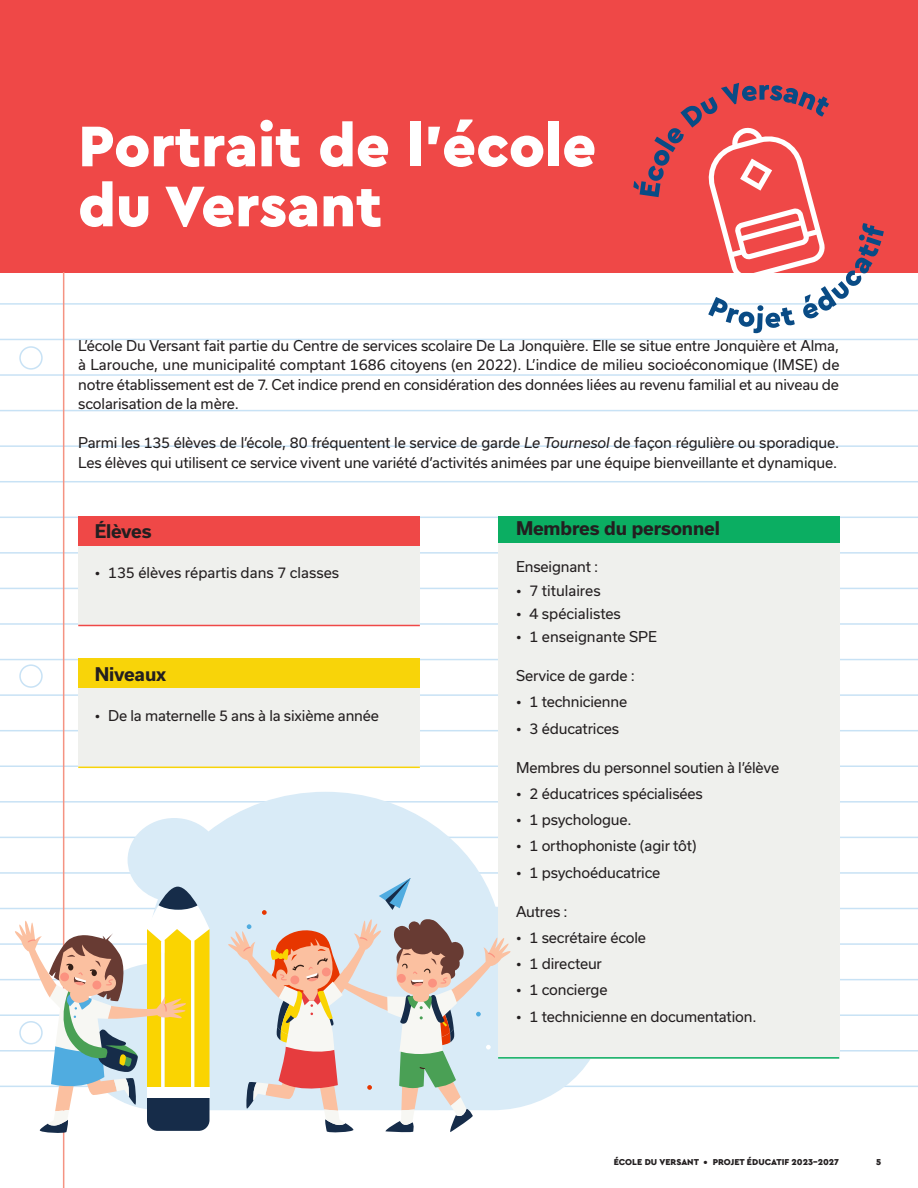
<style>
.page{position:relative;width:918px;height:1188px;background:#fff}
.page>*{position:absolute;margin:0;border:0;box-sizing:border-box;transform-origin:0 0}
.Titres{font:900 60px "Cera Pro";color:#fff}
.Gros_texte_courant{font:700 18px "Usual";letter-spacing:-.01em;color:#231f20}
.Texte_courant{font:14.25px/19.5px "Usual";letter-spacing:-.01em;color:#231f20;text-align:justify}
.t1{font:900 9px "Cera Pro";color:#231f20}
.s1{font-style:italic}
</style>
<div class="page">
<div style="left:0;top:0;width:918px;height:272px;background:#ef4847"></div>
<hr style="left:0;top:517px;width:918px;height:1px;background:#c8e2f5">
<hr style="left:0;top:730px;width:918px;height:1px;background:#c8e2f5">
<hr style="left:0;top:943px;width:918px;height:2px;background:#c8e2f5">
<hr style="left:0;top:623px;width:918px;height:2px;background:#c8e2f5">
<hr style="left:0;top:837px;width:918px;height:1px;background:#c8e2f5">
<hr style="left:0;top:1050px;width:918px;height:2px;background:#c8e2f5">
<hr style="left:0;top:374px;width:918px;height:2px;background:#c8e2f5">
<hr style="left:0;top:481px;width:918px;height:1px;background:#c8e2f5">
<hr style="left:0;top:552px;width:918px;height:2px;background:#c8e2f5">
<hr style="left:0;top:766px;width:918px;height:1px;background:#c8e2f5">
<hr style="left:0;top:979px;width:918px;height:1px;background:#c8e2f5">
<hr style="left:0;top:659px;width:918px;height:1px;background:#c8e2f5">
<hr style="left:0;top:872px;width:918px;height:2px;background:#c8e2f5">
<hr style="left:0;top:1086px;width:918px;height:1px;background:#c8e2f5">
<hr style="left:0;top:410px;width:918px;height:1px;background:#c8e2f5">
<hr style="left:0;top:588px;width:918px;height:1px;background:#c8e2f5">
<hr style="left:0;top:801px;width:918px;height:2px;background:#c8e2f5">
<hr style="left:0;top:1014px;width:918px;height:2px;background:#c8e2f5">
<hr style="left:0;top:339px;width:918px;height:1px;background:#c8e2f5">
<hr style="left:0;top:303px;width:918px;height:2px;background:#c8e2f5">
<hr style="left:0;top:694px;width:918px;height:2px;background:#c8e2f5">
<hr style="left:0;top:908px;width:918px;height:1px;background:#c8e2f5">
<hr style="left:0;top:445px;width:918px;height:2px;background:#c8e2f5">
<div style="left:19px;top:346px;width:24px;height:24px;border:2px solid #c8e2f5;border-radius:50%"></div>
<div style="left:19px;top:664px;width:24px;height:24px;border:2px solid #c8e2f5;border-radius:50%"></div>
<hr style="left:63px;top:272px;width:1px;height:916px;background:#f59382">
<svg style="left:78px;top:792px;width:527px;height:318px;fill:#d9ebf7"></svg>
<div style="left:78px;top:546px;width:342px;height:79px;background:#eff0ed"></div>
<div style="left:78px;top:688px;width:342px;height:79px;background:#eff0ed"></div>
<div style="left:78px;top:517px;width:342px;height:29px;background:#ef4847"></div>
<div style="left:78px;top:659px;width:342px;height:29px;background:#f8d409"></div>
<hr style="left:78px;top:625px;width:342px;height:1px;background:#ef4847">
<hr style="left:78px;top:767px;width:342px;height:1px;background:#f8d409">
<div style="left:498px;top:543px;width:341px;height:516px;background:#eff0ed"></div>
<div style="left:498px;top:517px;width:341px;height:26px;background:#0bae62"></div>
<hr style="left:498px;top:1057px;width:341px;height:2px;background:#0bae62">
<svg style="left:14px;top:887px;width:196px;height:247px"></svg>
<svg style="left:228px;top:878px;width:283px;height:255px"></svg>
<svg style="left:633px;top:83px;width:251px;height:250px"></svg>
<p class="Titres" style="left:78px;top:100px;width:520px">Portrait de l’école</p>
<p class="Titres" style="left:78px;top:160px;width:306px">du Versant</p>
<p class="Texte_courant" style="left:78px;top:336px;width:763px">L’école Du Versant fait partie du Centre de services scolaire De La Jonquière. Elle se situe entre Jonquière et Alma, à Larouche, une municipalité comptant 1686 citoyens (en 2022). L’indice de milieu socioéconomique (IMSE) de notre établissement est de 7. Cet indice prend en considération des données liées au revenu familial et au niveau de scolarisation de la mère.</p>
<p class="Texte_courant" style="left:78px;top:433px;width:762px">Parmi les 135 élèves de l’école, 80 fréquentent le service de garde <span class="s1">Le Tournesol</span> de façon régulière ou sporadique.<br>Les élèves qui utilisent ce service vivent une variété d’activités animées par une équipe bienveillante et dynamique.</p>
<p class="Gros_texte_courant" style="left:95px;top:521px;width:58px">Élèves</p>
<p class="Texte_courant" style="left:95px;top:563px;width:246px">• 135 élèves répartis dans 7 classes</p>
<p class="Gros_texte_courant" style="left:95px;top:664px;width:73px">Niveaux</p>
<p class="Texte_courant" style="left:95px;top:706px;width:286px">• De la maternelle 5 ans à la sixième année</p>
<p class="Gros_texte_courant" style="left:516px;top:518px;width:205px">Membres du personnel</p>
<p class="Texte_courant" style="left:516px;top:557px;width:84px">Enseignant :</p>
<p class="Texte_courant" style="left:516px;top:581px;width:86px">• 7 titulaires</p>
<p class="Texte_courant" style="left:516px;top:604px;width:106px">• 4 spécialistes</p>
<p class="Texte_courant" style="left:516px;top:627px;width:142px">• 1 enseignante SPE</p>
<p class="Texte_courant" style="left:516px;top:666px;width:121px">Service de garde :</p>
<p class="Texte_courant" style="left:516px;top:692px;width:113px">• 1 technicienne</p>
<p class="Texte_courant" style="left:516px;top:719px;width:105px">• 3 éducatrices</p>
<p class="Texte_courant" style="left:516px;top:758px;width:265px">Membres du personnel soutien à l’élève</p>
<p class="Texte_courant" style="left:516px;top:784px;width:188px">• 2 éducatrices spécialisées</p>
<p class="Texte_courant" style="left:516px;top:810px;width:117px">• 1 psychologue.</p>
<p class="Texte_courant" style="left:516px;top:836px;width:182px">• 1 orthophoniste (agir tôt)</p>
<p class="Texte_courant" style="left:516px;top:863px;width:146px">• 1 psychoéducatrice</p>
<p class="Texte_courant" style="left:516px;top:902px;width:53px">Autres :</p>
<p class="Texte_courant" style="left:516px;top:928px;width:132px">• 1 secrétaire école</p>
<p class="Texte_courant" style="left:516px;top:954px;width:88px">• 1 directeur</p>
<p class="Texte_courant" style="left:516px;top:980px;width:93px">• 1 concierge</p>
<p class="Texte_courant" style="left:516px;top:1007px;width:242px">• 1 technicienne en documentation.</p>
<p class="t1" style="left:614px;top:1155px;width:227px">ÉCOLE DU VERSANT • PROJET ÉDUCATIF 2023-2027</p>
<p class="t1" style="left:876px;top:1155px;width:7px">5</p>
</div>
